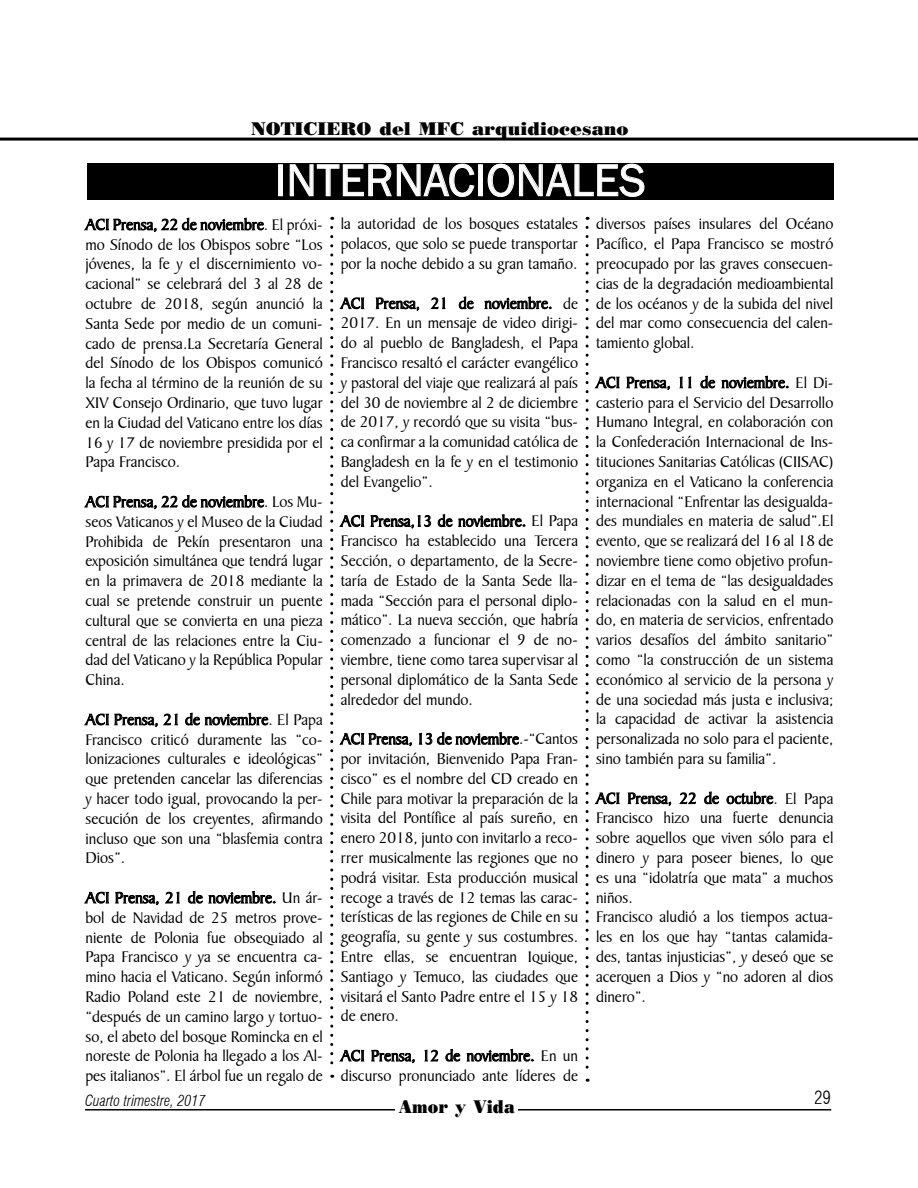
<style>
.page{position:relative;width:918px;height:1188px;background:#fff}
.page>*{position:absolute;margin:0;border:0;box-sizing:border-box;transform-origin:0 0}
.t1{font:46.5px "Franklin Gothic";color:#fff}
.t2{font:900 18px "Bodoni";color:#000}
.t3{font:900 18px "Bodoni";color:#000;scale:.88 1}
.t4{font:300 condensed 18px "Swiss 721 BT";color:#000}
.t5{font:16.5px/19.8px "Baker Signet BT";color:#000;text-align:justify}
.t6{font:italic 300 condensed 15px "Swiss 721 BT";color:#000}
</style>
<div class="page">
<hr style="left:85px;top:1109px;width:746px;height:2px;background:#000">
<div style="left:396px;top:1100px;width:122px;height:20px;background:#fff"></div>
<div style="left:87px;top:163px;width:746px;height:36px;background:#000"></div>
<div style="left:278px;top:164px;width:5px;height:32px;border:1px solid #fff"></div>
<svg style="left:289px;top:163px;width:186px;height:34px"></svg>
<div style="left:478px;top:164px;width:5px;height:32px;border:1px solid #fff"></div>
<svg style="left:487px;top:163px;width:158px;height:34px"></svg>
<hr style="left:0;top:138px;width:918px;height:3px;background:#000">
<svg style="left:330px;top:227px;width:3px;height:851px"></svg>
<svg style="left:84px;top:217px;width:180px;height:15px"></svg>
<svg style="left:84px;top:495px;width:181px;height:15px"></svg>
<svg style="left:84px;top:713px;width:94px;height:14px"></svg>
<svg style="left:185px;top:712px;width:84px;height:14px"></svg>
<svg style="left:84px;top:891px;width:96px;height:15px"></svg>
<svg style="left:188px;top:891px;width:88px;height:13px"></svg>
<svg style="left:339px;top:297px;width:26px;height:13px"></svg>
<svg style="left:375px;top:297px;width:45px;height:14px"></svg>
<svg style="left:430px;top:297px;width:16px;height:13px"></svg>
<svg style="left:458px;top:296px;width:16px;height:14px"></svg>
<svg style="left:484px;top:296px;width:68px;height:14px"></svg>
<svg style="left:339px;top:515px;width:92px;height:14px"></svg>
<svg style="left:437px;top:514px;width:89px;height:14px"></svg>
<svg style="left:339px;top:733px;width:73px;height:14px"></svg>
<svg style="left:418px;top:732px;width:101px;height:13px"></svg>
<svg style="left:339px;top:1049px;width:76px;height:15px"></svg>
<svg style="left:424px;top:1049px;width:14px;height:13px"></svg>
<svg style="left:445px;top:1049px;width:90px;height:13px"></svg>
<svg style="left:679px;top:376px;width:13px;height:13px"></svg>
<svg style="left:700px;top:375px;width:89px;height:14px"></svg>
<svg style="left:586px;top:227px;width:86px;height:855px"></svg>
<svg style="left:679px;top:792px;width:17px;height:13px"></svg>
<svg style="left:704px;top:791px;width:15px;height:14px"></svg>
<svg style="left:726px;top:791px;width:48px;height:14px"></svg>
<p class="t2" style="left:251px;top:118px;width:379px">NOTICIERO del MFC arquidiocesano</p>
<h1 class="t1" style="left:275px;top:151px;width:373px">INTERNACIONALES</h1>
<p class="t5" style="left:85px;top:215px;width:239px">ACI Prensa, 22 de noviembre. El próxi&shy;mo Sínodo de los Obispos sobre “Los jóvenes, la fe y el discernimiento vo&shy;cacional” se celebrará del 3 al 28 de octubre de 2018, según anunció la Santa Sede por medio de un comuni&shy;cado de prensa.La Secretaría General del Sínodo de los Obispos comunicó la fecha al término de la reunión de su XIV Consejo Ordinario, que tuvo lugar en la Ciudad del Vaticano entre los días 16 y 17 de noviembre presidida por el Papa Francisco.</p>
<p class="t5" style="left:85px;top:492px;width:239px">ACI Prensa, 22 de noviembre. Los Mu&shy;seos Vaticanos y el Museo de la Ciudad Prohibida de Pekín presentaron una exposición simultánea que tendrá lugar en la primavera de 2018 mediante la cual se pretende construir un puente cultural que se convierta en una pieza central de las relaciones entre la Ciu&shy;dad del Vaticano y la República Popular China.</p>
<p class="t5" style="left:85px;top:710px;width:239px">ACI Prensa, 21 de noviembre. El Papa Francisco criticó duramente las “co&shy;lonizaciones culturales e ideológicas” que pretenden cancelar las diferencias y hacer todo igual, provocando la per&shy;secución de los creyentes, afirmando incluso que son una “blasfemia contra Dios”.</p>
<p class="t5" style="left:85px;top:888px;width:239px">ACI Prensa, 21 de noviembre. Un ár&shy;bol de Navidad de 25 metros prove&shy;niente de Polonia fue obsequiado al Papa Francisco y ya se encuentra ca&shy;mino hacia el Vaticano. Según informó Radio Poland este 21 de noviembre, “después de un camino largo y tortuo&shy;so, el abeto del bosque Romincka en el noreste de Polonia ha llegado a los Al&shy;pes italianos”. El árbol fue un regalo de</p>
<p class="t5" style="left:341px;top:214px;width:239px">la autoridad de los bosques estatales polacos, que solo se puede transportar por la noche debido a su gran tamaño.</p>
<p class="t5" style="left:341px;top:294px;width:239px">ACI Prensa, 21 de noviembre. de 2017. En un mensaje de video dirigi&shy;do al pueblo de Bangladesh, el Papa Francisco resaltó el carácter evangélico y pastoral del viaje que realizará al país del 30 de noviembre al 2 de diciembre de 2017, y recordó que su visita “bus&shy;ca confirmar a la comunidad católica de Bangladesh en la fe y en el testimonio del Evangelio”.</p>
<p class="t5" style="left:341px;top:511px;width:239px">ACI Prensa,13 de noviembre. El Papa Francisco ha establecido una Tercera Sección, o departamento, de la Secre&shy;taría de Estado de la Santa Sede lla&shy;mada “Sección para el personal diplo&shy;mático”. La nueva sección, que habría comenzado a funcionar el 9 de no&shy;viembre, tiene como tarea supervisar al personal diplomático de la Santa Sede alrededor del mundo.</p>
<p class="t5" style="left:341px;top:729px;width:239px">ACI Prensa, 13 de noviembre.-“Cantos por invitación, Bienvenido Papa Fran&shy;cisco” es el nombre del CD creado en Chile para motivar la preparación de la visita del Pontífice al país sureño, en enero 2018, junto con invitarlo a reco&shy;rrer musicalmente las regiones que no podrá visitar. Esta producción musical recoge a través de 12 temas las carac&shy;terísticas de las regiones de Chile en su geografía, su gente y sus costumbres.<br>Entre ellas, se encuentran Iquique, Santiago y Temuco, las ciudades que visitará el Santo Padre entre el 15 y 18 de enero.</p>
<p class="t5" style="left:341px;top:1046px;width:239px">ACI Prensa, 12 de noviembre. En un discurso pronunciado ante líderes de</p>
<p class="t5" style="left:596px;top:214px;width:239px">diversos países insulares del Océano Pacífico, el Papa Francisco se mostró preocupado por las graves consecuen&shy;cias de la degradación medioambiental de los océanos y de la subida del nivel del mar como consecuencia del calen&shy;tamiento global.</p>
<p class="t5" style="left:596px;top:373px;width:239px">ACI Prensa, 11 de noviembre. El Di&shy;casterio para el Servicio del Desarrollo Humano Integral, en colaboración con la Confederación Internacional de Ins&shy;tituciones Sanitarias Católicas (CIISAC) organiza en el Vaticano la conferencia internacional “Enfrentar las desigualda&shy;des mundiales en materia de salud”.El evento, que se realizará del 16 al 18 de noviembre tiene como objetivo profun&shy;dizar en el tema de “las desigualdades relacionadas con la salud en el mun&shy;do, en materia de servicios, enfrentado varios desafíos del ámbito sanitario” como “la construcción de un sistema económico al servicio de la persona y de una sociedad más justa e inclusiva; la capacidad de activar la asistencia personalizada no solo para el paciente, sino también para su familia”.</p>
<p class="t5" style="left:596px;top:789px;width:239px;text-align:left">ACI Prensa, 22 de octubre. El Papa<br>Francisco hizo una fuerte denuncia sobre aquellos que viven sólo para el dinero y para poseer bienes, lo que es una “idolatría que mata” a muchos niños.<br>Francisco aludió a los tiempos actua&shy;les en los que hay “tantas calamida&shy;des, tantas injusticias”, y deseó que se acerquen a Dios y “no adoren al dios dinero”.</p>
<p class="t6" style="left:85px;top:1092px;width:122px">Cuarto trimestre, 2017</p>
<p class="t4" style="left:814px;top:1087px;width:18px">29</p>
<p class="t3" style="left:399px;top:1096px;width:133px">Amor y Vida</p>
</div>
